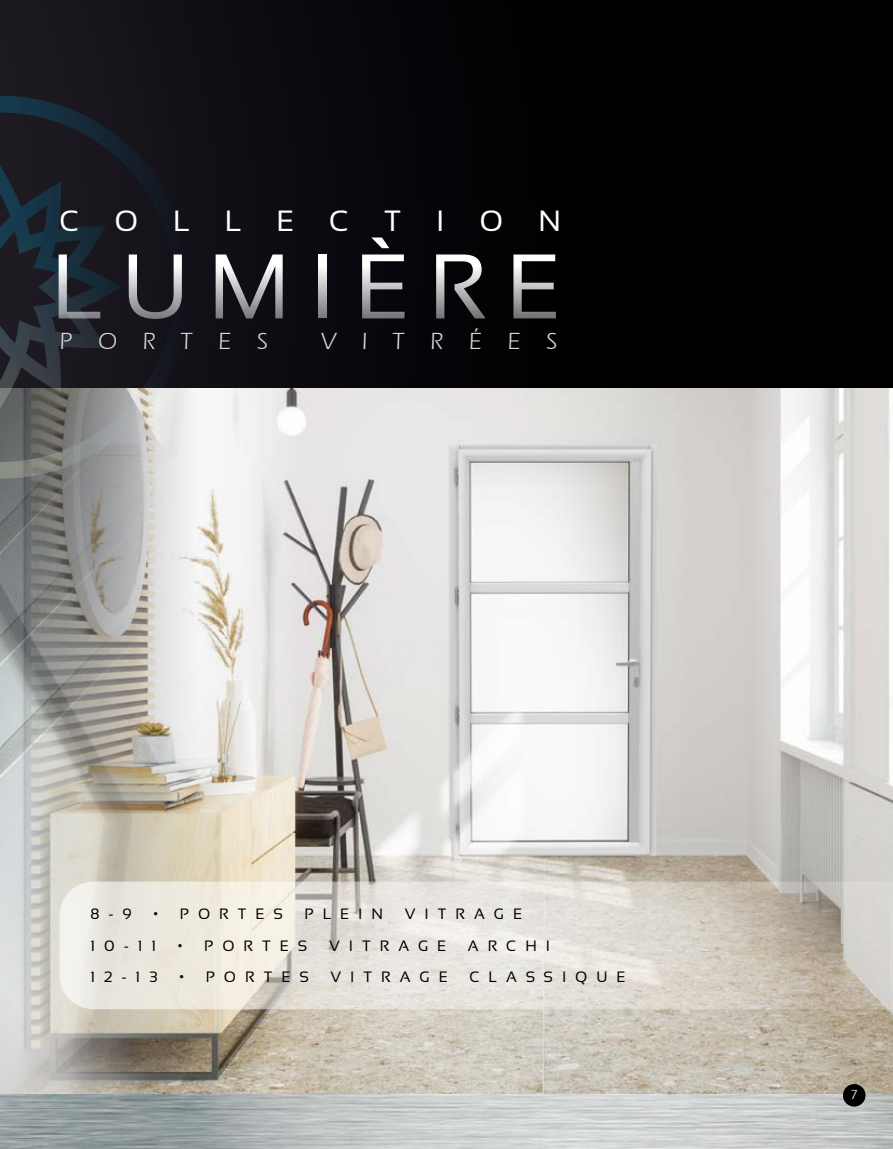
<style>
.page{position:relative;width:893px;height:1149px;background:#fff}
.page>*{position:absolute;margin:0;border:0;box-sizing:border-box;transform-origin:0 0}
.t1{font:91.5px "Sansation";letter-spacing:.21em;color:#fff}
.t2{font:29.25px "Sansation";letter-spacing:1.2em;color:#fff}
.t3{font:24px "Itc Eras";letter-spacing:1.08em;color:#dadada}
.t4{font:15px "Sansation";letter-spacing:.6em;color:#000}
.t5{font:13.5px "Itc Eras";color:#fff}
</style>
<div class="page">
<div style="left:0;top:0;width:893px;height:1148px;background:linear-gradient(to right,#18151e,#000)"></div>
<img style="left:0;top:388px;width:893px;height:760px">
<svg style="left:0;top:96px;width:191px;height:382px;background:#45464a"></svg>
<svg style="left:0;top:165px;width:122px;height:244px;background:#252a32"></svg>
<svg style="left:60px;top:881px;width:833px;height:127px;background:#dfdad2"></svg>
<div style="left:843px;top:1083px;width:22px;height:23px;background:#000;border-radius:50%"></div>
<h2 class="t2" style="left:60px;top:204px;width:503px">COLLECTION</h2>
<h1 class="t1" style="left:51px;top:235px;width:511px">LUMIÈRE</h1>
<h3 class="t3" style="left:60px;top:327px;width:210px">PORTES</h3>
<h3 class="t3" style="left:321px;top:327px;width:238px">VITRÉES</h3>
<p class="t4" style="left:90px;top:905px;width:43px">8-9</p>
<p class="t4" style="left:153px;top:905px;width:131px">• PORTES</p>
<p class="t4" style="left:305px;top:905px;width:80px">PLEIN</p>
<p class="t4" style="left:405px;top:905px;width:119px">VITRAGE</p>
<p class="t4" style="left:90px;top:936px;width:67px">10-11</p>
<p class="t4" style="left:178px;top:936px;width:131px">• PORTES</p>
<p class="t4" style="left:329px;top:936px;width:119px">VITRAGE</p>
<p class="t4" style="left:468px;top:936px;width:84px">ARCHI</p>
<p class="t4" style="left:90px;top:968px;width:69px">12-13</p>
<p class="t4" style="left:179px;top:968px;width:131px">• PORTES</p>
<p class="t4" style="left:331px;top:968px;width:119px">VITRAGE</p>
<p class="t4" style="left:469px;top:968px;width:158px">CLASSIQUE</p>
<p class="t5" style="left:850px;top:1086px;width:9px">7</p>
</div>
